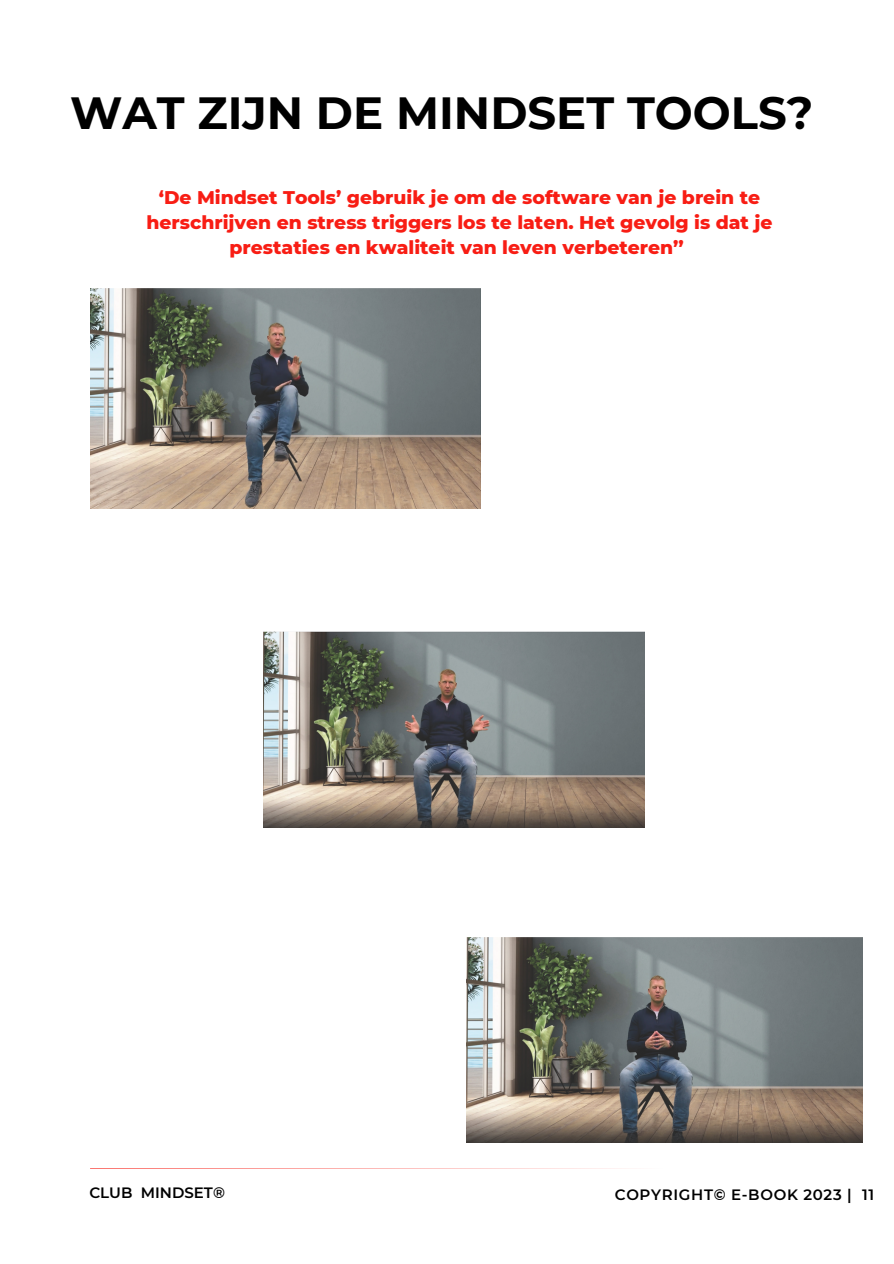
<style>
.page{position:relative;width:894px;height:1264px;background:#fff}
.page>*{position:absolute;margin:0;border:0;box-sizing:border-box;transform-origin:0 0}
.t1{font:700 45px "Montserrat";color:#000}
.t2{font:800 18.75px/24.8px "Montserrat";color:#f81d14;text-align:center}
.t3{font:600 15px "Montserrat";letter-spacing:.045em;color:#000}
.t4{font:600 15px "Montserrat";color:#000}
</style>
<div class="page">
<svg style="left:90px;top:1168px;width:536px;height:1px"></svg>
<img style="left:90px;top:288px;width:390px;height:221px">
<img style="left:466px;top:937px;width:396px;height:205px">
<img style="left:263px;top:631px;width:381px;height:196px">
<p class="t1" style="left:70px;top:86px;width:744px">WAT ZIJN DE MINDSET TOOLS?</p>
<p class="t2" style="left:146px;top:185px;width:627px">‘De Mindset Tools’ gebruik je om de software van je brein te herschrijven en stress triggers los te laten. Het gevolg is dat je prestaties en kwaliteit van leven verbeteren’’</p>
<p class="t4" style="left:89px;top:1183px;width:137px">CLUB MINDSET®</p>
<p class="t3" style="left:614px;top:1185px;width:261px">COPYRIGHT© E-BOOK 2023 | 11</p>
</div>
